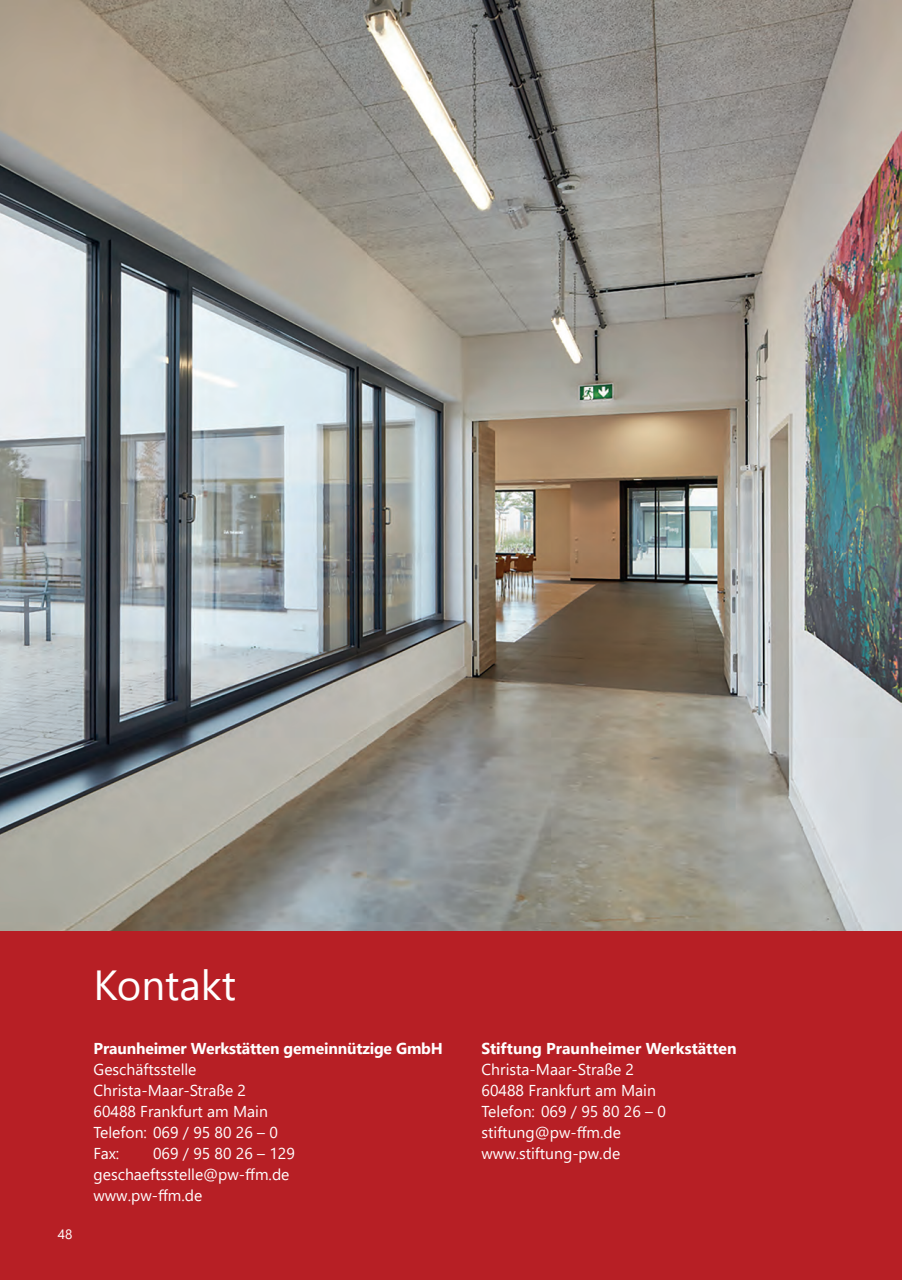
<style>
.page{position:relative;width:910px;height:1280px;background:#fff}
.page>*{position:absolute;margin:0;border:0;box-sizing:border-box;transform-origin:0 0}
.t1{font:42px "Segoe UI";color:#fff}
.t2{font:15.75px/21px "Segoe UI";color:#fff}
.t3{font:700 15.75px "Segoe UI";letter-spacing:-.01em;color:#fff}
.t4{font:13.5px "Segoe UI";color:#fff}
</style>
<div class="page">
<img style="left:0;top:0;width:901px;height:931px">
<div style="left:0;top:931px;width:901px;height:349px;background:#b71f25"></div>
<p class="t4" style="left:58px;top:1221px;width:16px">48</p>
<h1 class="t1" style="left:94px;top:946px;width:144px">Kontakt</h1>
<p class="t3" style="left:94px;top:1034px;width:351px">Praunheimer Werkstätten gemeinnützige GmbH</p>
<p class="t2" style="left:94px;top:1058px;width:186px">Geschäftsstelle<br>Christa-Maar-Straße 2<br>60488 Frankfurt am Main<br>Telefon: 069 / 95 80 26 – 0<br>Fax:</p>
<p class="t2" style="left:94px;top:1142px;width:203px;text-indent:60px">069 / 95 80 26 – 129 geschaeftsstelle@pw-ffm.de www.pw-ffm.de</p>
<p class="t3" style="left:482px;top:1034px;width:256px">Stiftung Praunheimer Werkstätten</p>
<p class="t2" style="left:482px;top:1058px;width:186px">Christa-Maar-Straße 2<br>60488 Frankfurt am Main<br>Telefon: 069 / 95 80 26 – 0 stiftung@pw-ffm.de www.stiftung-pw.de</p>
</div>
